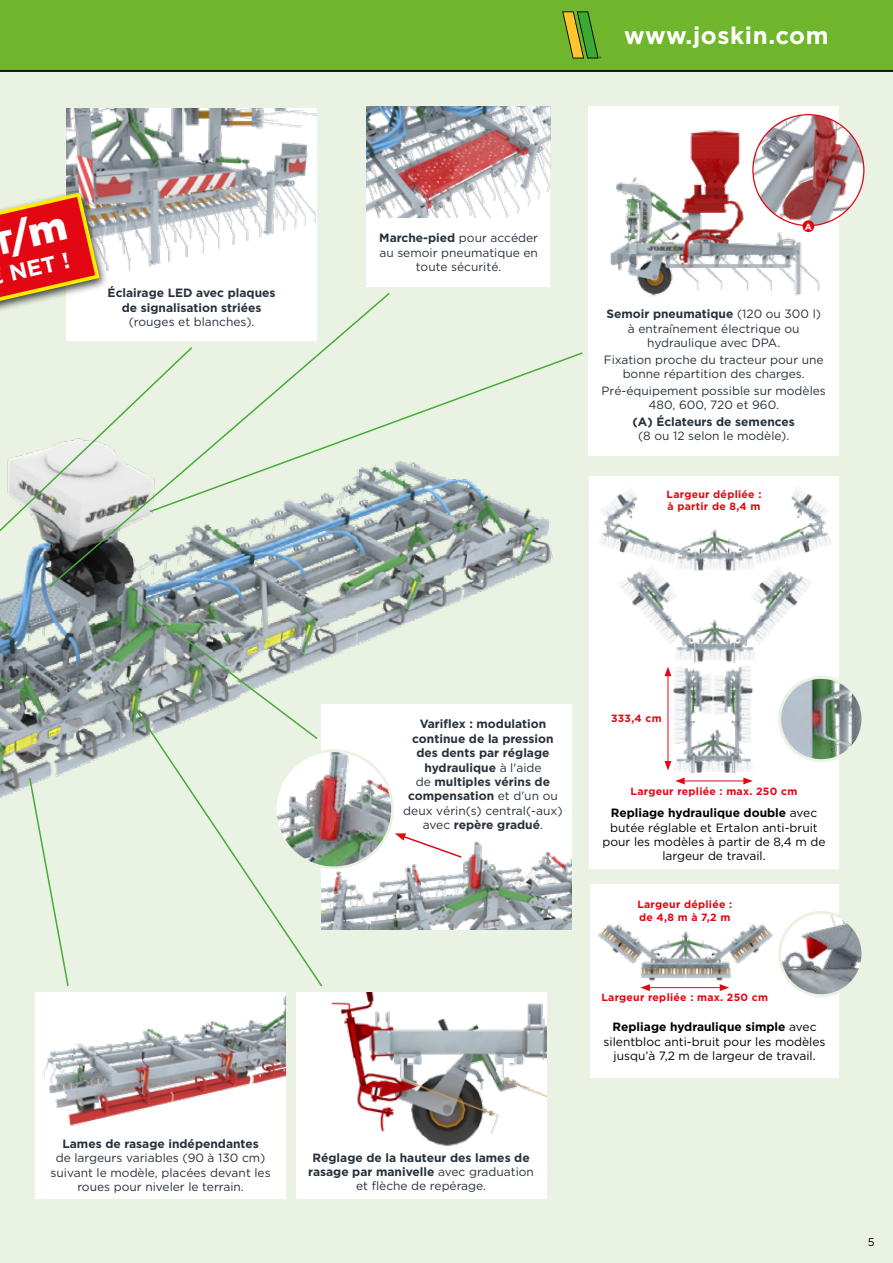
<style>
.page{position:relative;width:893px;height:1263px;background:#eaf3e3}
.page>*{position:absolute;margin:0;border:0;box-sizing:border-box;transform-origin:0 0}
.t1{font:700 24px "Gotham";letter-spacing:.025em;color:#fff}
.t2{font:700 22.35px "Gotham";color:#fff}
.t3{font:12px/14.4px "Gotham";color:#27313c;text-align:center}
.t4{font:700 12px/14.4px "Gotham";color:#27313c;text-align:center}
.t5{font:12px/14.4px "Gotham";color:#000;text-align:center}
.t6{font:11.25px "Gotham";color:#000}
.t7{font:700 10.5px/12.6px "Gotham";letter-spacing:.025em;color:#e30613}
.t8{font:700 9px "Gotham";color:#fff}
.s1{font-weight:700}
.s2{font-weight:400}
</style>
<div class="page">
<img style="left:0;top:513px;width:572px;height:501px">
<svg style="left:0;top:602px;width:28px;height:91px;background:#768d96"></svg>
<svg style="left:391px;top:352px;width:192px;height:161px"></svg>
<svg style="left:109px;top:293px;width:282px;height:296px"></svg>
<svg style="left:0;top:345px;width:194px;height:257px"></svg>
<svg style="left:132px;top:598px;width:187px;height:106px"></svg>
<svg style="left:28px;top:776px;width:42px;height:212px"></svg>
<svg style="left:132px;top:704px;width:192px;height:284px"></svg>
<div style="left:296px;top:992px;width:250px;height:207px;background:#fff"></div>
<div style="left:36px;top:992px;width:250px;height:207px;background:#fff"></div>
<div style="left:590px;top:884px;width:249px;height:193px;background:#fff"></div>
<div style="left:589px;top:476px;width:250px;height:393px;background:#fff"></div>
<img style="left:598px;top:924px;width:175px;height:62px">
<img style="left:620px;top:574px;width:191px;height:79px">
<img style="left:600px;top:488px;width:232px;height:86px">
<img style="left:780px;top:677px;width:83px;height:84px;border-radius:42px">
<div style="left:778px;top:676px;width:86px;height:86px;border:3px solid #eaf3e3;border-radius:50%"></div>
<hr style="left:647px;top:987px;width:75px;height:1px;background:#e30613">
<svg style="left:640px;top:984px;width:10px;height:7px"></svg>
<svg style="left:720px;top:984px;width:9px;height:7px"></svg>
<img style="left:669px;top:653px;width:86px;height:132px">
<hr style="left:682px;top:780px;width:64px;height:1px;background:#e30613">
<svg style="left:675px;top:777px;width:10px;height:7px"></svg>
<svg style="left:743px;top:777px;width:10px;height:7px"></svg>
<hr style="left:668px;top:674px;width:1px;height:89px;background:#e30613">
<svg style="left:664px;top:667px;width:7px;height:9px"></svg>
<svg style="left:664px;top:761px;width:7px;height:9px"></svg>
<div style="left:322px;top:704px;width:250px;height:225px;background:#fff"></div>
<div style="left:66px;top:108px;width:251px;height:232px;background:#fff"></div>
<div style="left:588px;top:107px;width:251px;height:349px;background:#fff"></div>
<div style="left:367px;top:107px;width:183px;height:180px;background:#fff"></div>
<img style="left:67px;top:108px;width:250px;height:162px">
<img style="left:331px;top:992px;width:215px;height:155px">
<img style="left:43px;top:996px;width:243px;height:130px">
<img style="left:367px;top:107px;width:183px;height:110px">
<img style="left:322px;top:841px;width:250px;height:88px">
<img style="left:275px;top:751px;width:117px;height:117px">
<div style="left:274px;top:749px;width:120px;height:120px;border:3px solid #eaf3e3;border-radius:50%"></div>
<svg style="left:395px;top:833px;width:68px;height:26px"></svg>
<img style="left:610px;top:130px;width:210px;height:167px">
<img style="left:780px;top:912px;width:83px;height:84px;border-radius:42px">
<div style="left:778px;top:911px;width:86px;height:86px;border:3px solid #eaf3e3;border-radius:50%"></div>
<div style="left:0;top:173px;width:109px;height:188px;background:#000;opacity:.75"></div>
<img style="left:753px;top:115px;width:111px;height:110px">
<div style="left:802px;top:220px;width:12px;height:12px;background:#e30613;border-radius:50%"></div>
<div style="left:0;top:0;width:893px;height:72px;background:#70b62c"></div>
<svg style="left:562px;top:11px;width:39px;height:47px;background:#78a228"></svg>
<svg style="left:0;top:175px;width:102px;height:178px"></svg>
<h1 class="t1" style="left:624px;top:21px;width:206px">www.joskin.com</h1>
<h2 class="t2" style="left:7px;top:261px;width:63px;rotate:-13deg">NET !</h2>
<p class="t3" style="left:379px;top:231px;width:160px"><span class="s1">Marche-pied</span> pour accéder au semoir pneumatique en toute sécurité.</p>
<p class="t8" style="left:805px;top:221px;width:9px">A</p>
<p class="t4" style="left:108px;top:286px;width:169px">Éclairage LED avec plaques de signalisation striées</p>
<p class="t3" style="left:129px;top:315px;width:127px">(rouges et blanches).</p>
<p class="t3" style="left:606px;top:307px;width:216px"><span class="s1">Semoir pneumatique</span> (120 ou 300 l) à entraînement électrique ou hydraulique avec DPA.</p>
<p class="t3" style="left:604px;top:352px;width:221px">Fixation proche du tracteur pour une bonne répartition des charges.</p>
<p class="t3" style="left:601px;top:383px;width:226px">Pré-équipement possible sur modèles<br>480, 600, 720 et 960.</p>
<p class="t4" style="left:633px;top:414px;width:164px">(A) Éclateurs de semences</p>
<p class="t3" style="left:638px;top:428px;width:153px">(8 ou 12 selon le modèle).</p>
<p class="t7" style="left:667px;top:487px;width:96px">Largeur dépliée : à partir de 8,4 m</p>
<p class="t4" style="left:403px;top:717px;width:161px">Variflex : modulation continue de la pression des dents par réglage hydraulique <span class="s2">à l'aide<br>de</span> multiples vérins de compensation <span class="s2">et d'un ou deux vérin(s) central(-aux) avec</span> repère gradué<span class="s2">.</span></p>
<p class="t4" style="left:62px;top:1136px;width:198px">Lames de rasage indépendantes</p>
<p class="t3" style="left:51px;top:1150px;width:222px">de largeurs variables (90 à 130 cm) suivant le modèle, placées devant les roues pour niveler le terrain.</p>
<p class="t4" style="left:308px;top:1150px;width:227px">Réglage de la hauteur des lames de rasage par manivelle <span class="s2">avec graduation et flèche de repérage.</span></p>
<p class="t7" style="left:611px;top:712px;width:52px">333,4 cm</p>
<p class="t7" style="left:631px;top:785px;width:168px">Largeur repliée : max. 250 cm</p>
<p class="t5" style="left:602px;top:805px;width:225px"><span class="s1">Repliage hydraulique double</span> avec butée réglable et Ertalon anti-bruit pour les modèles à partir de 8,4 m de largeur de travail.</p>
<p class="t7" style="left:637px;top:898px;width:96px">Largeur dépliée : de 4,8 m à 7,2 m</p>
<p class="t7" style="left:601px;top:990px;width:168px">Largeur repliée : max. 250 cm</p>
<p class="t5" style="left:604px;top:1020px;width:223px"><span class="s1">Repliage hydraulique simple</span> avec silentbloc anti-bruit pour les modèles jusqu’à 7,2 m de largeur de travail.</p>
<p class="t6" style="left:868px;top:1235px;width:8px">5</p>
</div>
